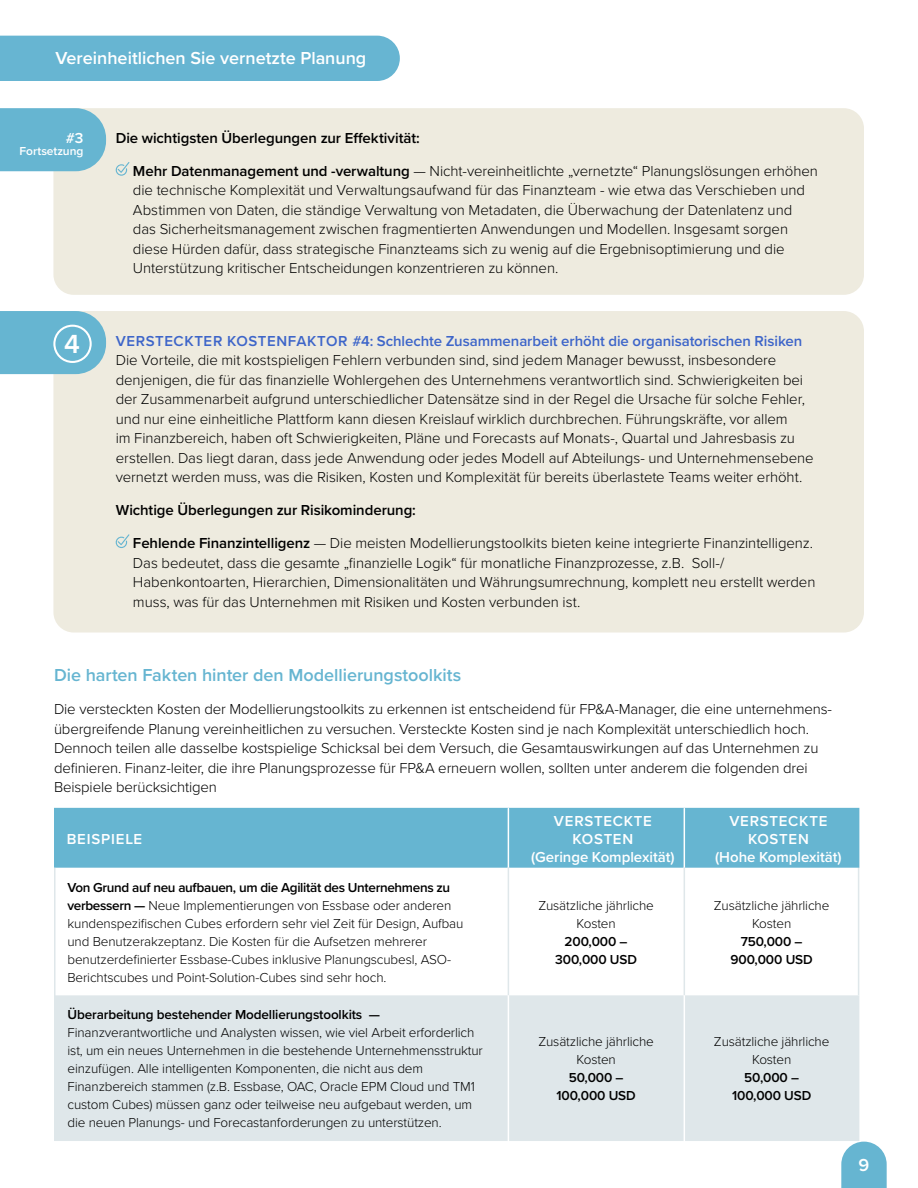
<style>
.page{position:relative;width:918px;height:1188px;background:#fff}
.page>*{position:absolute;margin:0;border:0;box-sizing:border-box;transform-origin:0 0}
.t1{font:600 27.15px "Proxima Nova";color:#fff}
.t2{font:600 18px "Proxima Nova";color:#66b5d1}
.t3{font:600 18px "Proxima Nova";color:#fff}
.t4{font:300 15px/19.5px "Proxima Nova";letter-spacing:-.005em;color:#000}
.t5{font:600 15px "Proxima Nova";letter-spacing:-.005em;color:#3d65c9}
.t6{font:600 15px "Proxima Nova";letter-spacing:-.005em;color:#000}
.t7{font:600 15px/18px "Proxima Nova";letter-spacing:.005em;color:#fff;text-align:center}
.t8{font:600 15px/18px "Proxima Nova";letter-spacing:.01em;color:#fff;text-align:center}
.t9{font:600 15px "Proxima Nova";letter-spacing:.04em;color:#fff}
.t10{font:300 13.5px/18px "Proxima Nova";letter-spacing:-.01em;color:#000;text-align:center}
.t11{font:600 13.5px/18px "Proxima Nova";letter-spacing:-.01em;color:#000;text-align:center}
.t12{font:600 12px "Proxima Nova";letter-spacing:-.005em;color:#fff}
.s1{font-weight:600}
</style>
<div class="page">
<div style="left:0;top:36px;width:400px;height:45px;background:#67b5d2"></div>
<div style="left:53px;top:108px;width:811px;height:187px;background:#eeebdf;border-radius:20px"></div>
<svg style="left:116px;top:162px;width:13px;height:14px"></svg>
<svg style="left:0;top:108px;width:106px;height:63px;background:#6eb8d1"></svg>
<div style="left:53px;top:311px;width:811px;height:322px;background:#eeebdf;border-radius:20px"></div>
<svg style="left:116px;top:534px;width:13px;height:14px"></svg>
<svg style="left:0;top:311px;width:106px;height:63px;background:#70b9d2"></svg>
<div style="left:53px;top:325px;width:39px;height:38px;border:2px solid #fff;border-radius:50%"></div>
<hr style="left:858px;top:867px;width:1px;height:128px;background:#dfe7ea">
<div style="left:54px;top:808px;width:805px;height:60px;background:#66b5d1"></div>
<div style="left:54px;top:995px;width:805px;height:146px;background:#dfe7ea"></div>
<hr style="left:508px;top:809px;width:1px;height:355px;background:#fff">
<hr style="left:684px;top:809px;width:1px;height:355px;background:#fff">
<hr style="left:508px;top:867px;width:1px;height:128px;background:#dfe7ea">
<hr style="left:684px;top:867px;width:1px;height:128px;background:#dfe7ea">
<hr style="left:54px;top:868px;width:2px;height:131px;background:#dfe7ea">
<svg style="left:841px;top:1142px;width:46px;height:46px;background:#77bdd6"></svg>
<p class="t3" style="left:56px;top:44px;width:312px">Vereinheitlichen Sie vernetzte Planung</p>
<p class="t9" style="left:66px;top:127px;width:19px">#3</p>
<p class="t12" style="left:20px;top:142px;width:65px">Fortsetzung</p>
<h1 class="t1" style="left:64px;top:323px;width:17px">4</h1>
<p class="t6" style="left:116px;top:127px;width:306px">Die wichtigsten Überlegungen zur Effektivität:</p>
<p class="t4" style="left:133px;top:160px;width:686px"><span class="s1">Mehr Datenmanagement und -verwaltung</span> — Nicht-vereinheitlichte „vernetzte“ Planungslösungen erhöhen die technische Komplexität und Verwaltungsaufwand für das Finanzteam - wie etwa das Verschieben und Abstimmen von Daten, die ständige Verwaltung von Metadaten, die Überwachung der Datenlatenz und das Sicherheitsmanagement zwischen fragmentierten Anwendungen und Modellen. Insgesamt sorgen diese Hürden dafür, dass strategische Finanzteams sich zu wenig auf die Ergebnisoptimierung und die Unterstützung kritischer Entscheidungen konzentrieren zu können.</p>
<p class="t5" style="left:116px;top:329px;width:688px">VERSTECKTER KOSTENFAKTOR #4: Schlechte Zusammenarbeit erhöht die organisatorischen Risiken</p>
<p class="t4" style="left:116px;top:350px;width:699px">Die Vorteile, die mit kostspieligen Fehlern verbunden sind, sind jedem Manager bewusst, insbesondere denjenigen, die für das finanzielle Wohlergehen des Unternehmens verantwortlich sind. Schwierigkeiten bei der Zusammenarbeit aufgrund unterschiedlicher Datensätze sind in der Regel die Ursache für solche Fehler, und nur eine einheitliche Plattform kann diesen Kreislauf wirklich durchbrechen. Führungskräfte, vor allem<br>im Finanzbereich, haben oft Schwierigkeiten, Pläne und Forecasts auf Monats-, Quartal und Jahresbasis zu erstellen. Das liegt daran, dass jede Anwendung oder jedes Modell auf Abteilungs- und Unternehmensebene vernetzt werden muss, was die Risiken, Kosten und Komplexität für bereits überlastete Teams weiter erhöht.</p>
<p class="t6" style="left:116px;top:499px;width:302px">Wichtige Überlegungen zur Risikominderung:</p>
<p class="t4" style="left:133px;top:533px;width:684px"><span class="s1">Fehlende Finanzintelligenz</span> — Die meisten Modellierungstoolkits bieten keine integrierte Finanzintelligenz.<br>Das bedeutet, dass die gesamte „finanzielle Logik“ für monatliche Finanzprozesse, z.B. Soll-/ Habenkontoarten, Hierarchien, Dimensionalitäten und Währungsumrechnung, komplett neu erstellt werden muss, was für das Unternehmen mit Risiken und Kosten verbunden ist.</p>
<p class="t2" style="left:54px;top:662px;width:409px">Die harten Fakten hinter den Modellierungstoolkits</p>
<p class="t4" style="left:54px;top:699px;width:780px">Die versteckten Kosten der Modellierungstoolkits zu erkennen ist entscheidend für FP&amp;A-Manager, die eine unternehmens&shy;übergreifende Planung vereinheitlichen zu versuchen. Versteckte Kosten sind je nach Komplexität unterschiedlich hoch.<br>Dennoch teilen alle dasselbe kostspielige Schicksal bei dem Versuch, die Gesamtauswirkungen auf das Unternehmen zu definieren. Finanz-leiter, die ihre Planungsprozesse für FP&amp;A erneuern wollen, sollten unter anderem die folgenden drei Beispiele berücksichtigen</p>
<p class="t9" style="left:67px;top:828px;width:77px">BEISPIELE</p>
<p class="t7" style="left:531px;top:811px;width:145px">VERSTECKTE<br>KOSTEN<br>(Geringe Komplexität)</p>
<p class="t8" style="left:715px;top:811px;width:128px">VERSTECKTE<br>KOSTEN<br>(Hohe Komplexität)</p>
<p class="t10" style="left:68px;top:878px;width:398px;text-align:left"><span class="s1">Von Grund auf neu aufbauen, um die Agilität des Unternehmens zu verbessern —</span> Neue Implementierungen von Essbase oder anderen kundenspezifischen Cubes erfordern sehr viel Zeit für Design, Aufbau und Benutzerakzeptanz. Die Kosten für die Aufsetzen mehrerer benutzerdefinierter Essbase-Cubes inklusive Planungscubesl, ASO-Berichtscubes und Point-Solution-Cubes sind sehr hoch.</p>
<p class="t10" style="left:538px;top:896px;width:117px">Zusätzliche jährliche<br>Kosten</p>
<p class="t11" style="left:555px;top:932px;width:83px">200,000 –<br>300,000 USD</p>
<p class="t11" style="left:68px;top:1006px;width:314px">Überarbeitung bestehender Modellierungstoolkits —</p>
<p class="t10" style="left:68px;top:1023px;width:417px;text-align:left">Finanzverantwortliche und Analysten wissen, wie viel Arbeit erforderlich ist, um ein neues Unternehmen in die bestehende Unternehmensstruktur einzufügen. Alle intelligenten Komponenten, die nicht aus dem Finanzbereich stammen (z.B. Essbase, OAC, Oracle EPM Cloud und TM1 custom Cubes) müssen ganz oder teilweise neu aufgebaut werden, um die neuen Planungs- und Forecastanforderungen zu unterstützen.</p>
<p class="t10" style="left:538px;top:1032px;width:117px">Zusätzliche jährliche<br>Kosten</p>
<p class="t11" style="left:557px;top:1069px;width:81px">50,000 –<br>100,000 USD</p>
<p class="t10" style="left:714px;top:896px;width:117px">Zusätzliche jährliche<br>Kosten</p>
<p class="t11" style="left:731px;top:932px;width:84px">750,000 –<br>900,000 USD</p>
<p class="t10" style="left:714px;top:1032px;width:117px">Zusätzliche jährliche<br>Kosten</p>
<p class="t11" style="left:732px;top:1069px;width:81px">50,000 –<br>100,000 USD</p>
<p class="t3" style="left:859px;top:1151px;width:12px">9</p>
</div>
